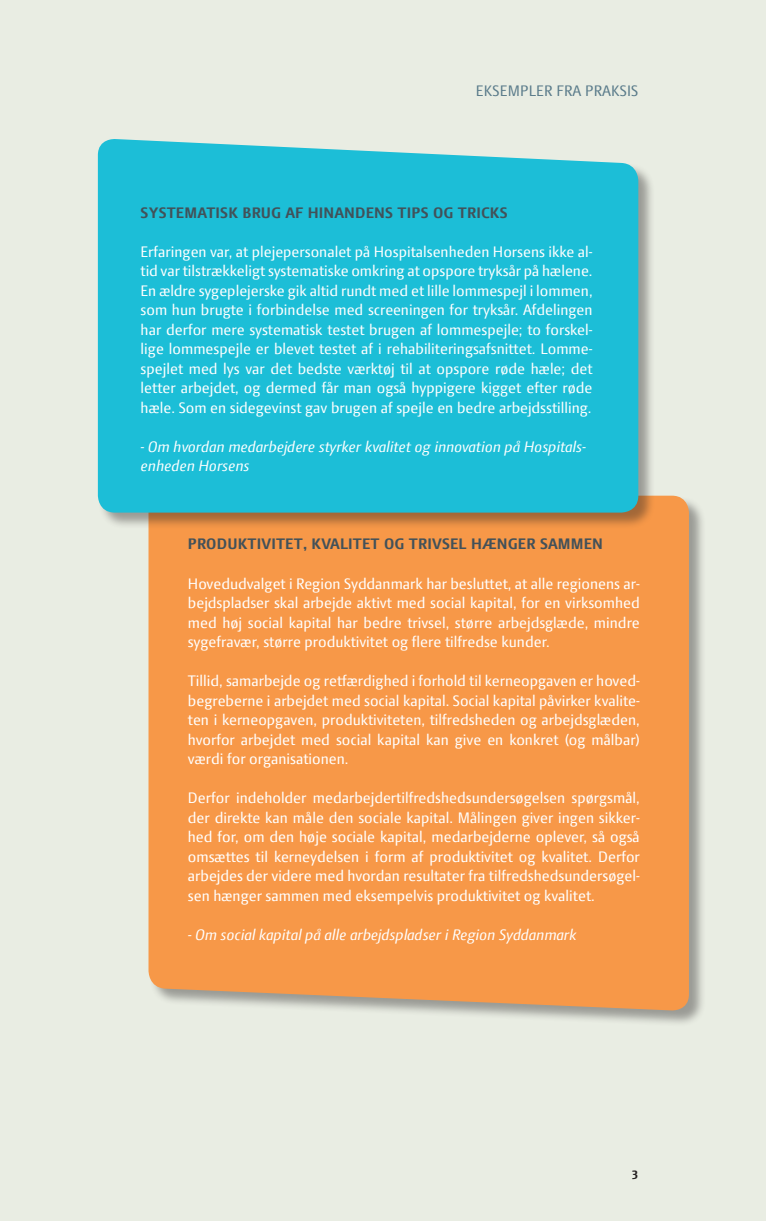
<style>
.page{position:relative;width:766px;height:1221px;background:#fff}
.page>*{position:absolute;margin:0;border:0;box-sizing:border-box;transform-origin:0 0}
.t1{font:16.5px/19.5px "Press Sans";color:#fff;text-align:justify}
.t2{font:italic 16.5px/19.5px "Press Sans";color:#fff}
.t3{font:700 16.5px "Press Sans";letter-spacing:.01em;color:#425159}
.t4{font:16.5px "Press Sans";color:#5b7c8b}
.t5{font:700 13.5px "Press Sans";color:#231f20}
</style>
<div class="page">
<div style="left:1px;top:0;width:764px;height:1220px;background:#e9ede3"></div>
<div style="left:148px;top:495px;width:557px;height:532px;background:#231f20;opacity:.4"></div>
<div style="left:148px;top:495px;width:540px;height:516px;background:#f79848"></div>
<div style="left:98px;top:139px;width:557px;height:390px;background:#231f20;opacity:.4"></div>
<div style="left:98px;top:139px;width:540px;height:373px;background:#1cbed7"></div>
<p class="t4" style="left:476px;top:83px;width:9px">EKSE</p>
<p class="t4" style="left:507px;top:83px;width:22px">MPLER</p>
<p class="t4" style="left:556px;top:83px;width:9px">FRA</p>
<p class="t4" style="left:585px;top:83px;width:9px">PRAKSIS</p>
<p class="t3" style="left:141px;top:204px;width:368px">SYSTEMATISK BRUG AF HINANDENS TIPS OG TRICKS</p>
<p class="t1" style="left:141px;top:243px;width:453px">Erfaringen var, at plejepersonalet på Hospitalsenheden Horsens ikke al&shy;tid var tilstrækkeligt systematiske omkring at opspore tryksår på hælene.<br>En ældre sygeplejerske gik altid rundt med et lille lommespejl i lommen, som hun brugte i forbindelse med screeningen for tryksår. Afdelingen har derfor mere systematisk testet brugen af lommespejle; to forskel&shy;lige lommespejle er blevet testet af i rehabiliteringsafsnittet. Lomme&shy;spejlet med lys var det bedste værktøj til at opspore røde hæle; det letter arbejdet, og dermed får man også hyppigere kigget efter røde hæle. Som en sidegevinst gav brugen af spejle en bedre arbejdsstilling.</p>
<p class="t2" style="left:141px;top:437px;width:446px">- Om hvordan medarbejdere styrker kvalitet og innovation på Hospitals&shy;enheden Horsens</p>
<p class="t3" style="left:188px;top:536px;width:416px">PRODUKTIVITET, KVALITET OG TRIVSEL HÆNGER SAMM EN</p>
<p class="t1" style="left:188px;top:575px;width:453px">Hovedudvalget i Region Syddanmark har besluttet, at alle regionens ar&shy;bejdspladser skal arbejde aktivt med social kapital, for en virksomhed med høj social kapital har bedre trivsel, større arbejdsglæde, mindre sygefravær, større produktivitet og flere tilfredse kunder.</p>
<p class="t1" style="left:188px;top:672px;width:453px">Tillid, samarbejde og retfærdighed i forhold til kerneopgaven er hoved&shy;begreberne i arbejdet med social kapital. Social kapital påvirker kvalite&shy;ten i kerneopgaven, produktiviteten, tilfredsheden og arbejdsglæden, hvorfor arbejdet med social kapital kan give en konkret (og målbar) værdi for organisationen.</p>
<p class="t1" style="left:188px;top:789px;width:453px">Derfor indeholder medarbejdertilfredshedsundersøgelsen spørgsmål, der direkte kan måle den sociale kapital. Målingen giver ingen sikker&shy;hed for, om den høje sociale kapital, medarbejderne oplever, så også omsættes til kerneydelsen i form af produktivitet og kvalitet. Derfor arbejdes der videre med hvordan resultater fra tilfredshedsundersøgel&shy;sen hænger sammen med eksempelvis produktivitet og kvalitet.</p>
<p class="t2" style="left:188px;top:925px;width:390px">- Om social kapital på alle arbejdspladser i Region Syddanmark</p>
<p class="t5" style="left:631px;top:1168px;width:8px">3</p>
</div>
